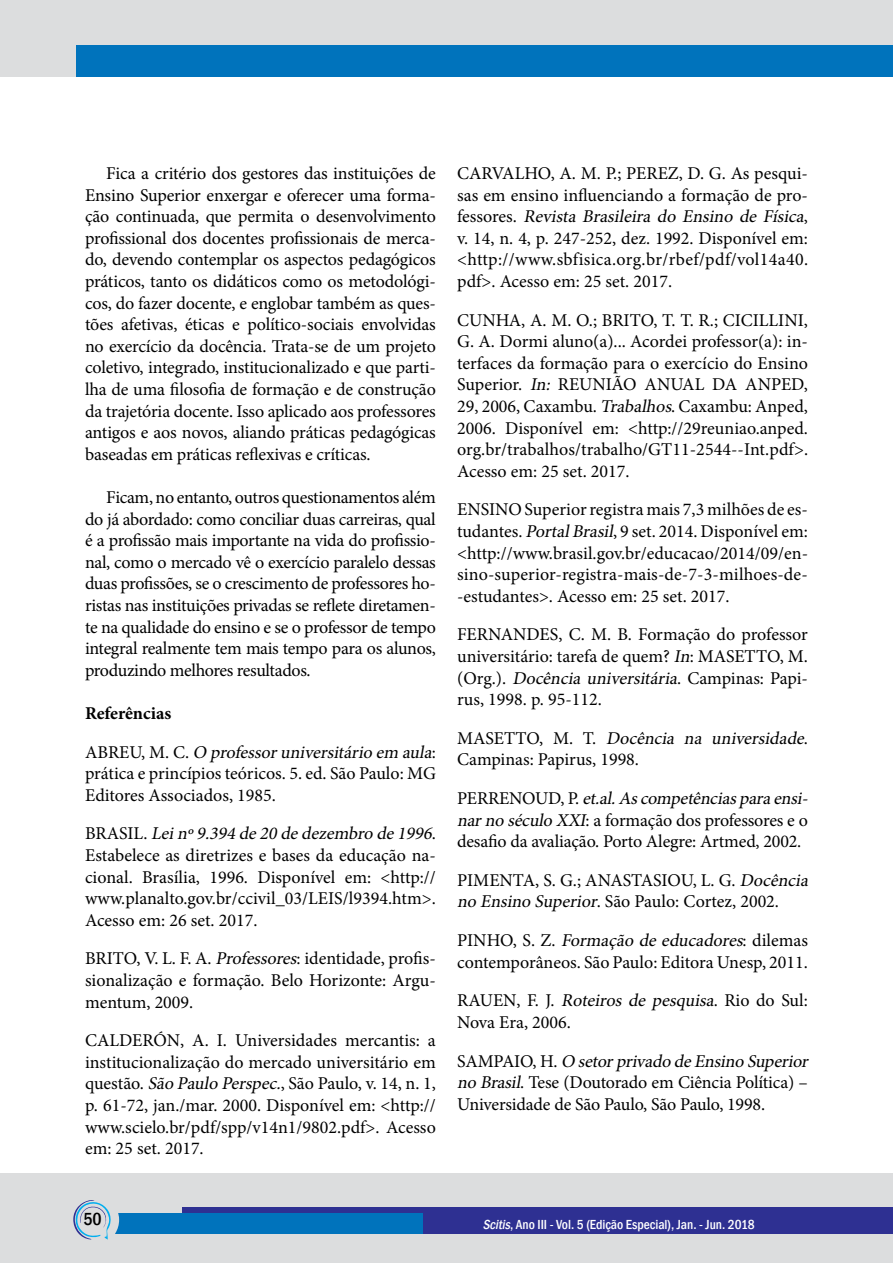
<style>
.page{position:relative;width:893px;height:1263px;background:#fff}
.page>*{position:absolute;margin:0;border:0;box-sizing:border-box;transform-origin:0 0}
.t1{font:18px/21.6px "Minion Pro";letter-spacing:-.005em;color:#000;text-align:justify}
.t2{font:italic 18px/38.5px "Minion Pro";color:#000}
.t3{font:500 condensed 18px "Franklin Gothic";color:#000}
.t4{font:500 condensed 13.5px "Franklin Gothic";color:#fff}
.s1{font-weight:700;font-style:normal}
.s2{font-style:normal}
.s3{font-style:italic}
</style>
<div class="page">
<div style="left:0;top:0;width:893px;height:77px;background:#dcddde"></div>
<div style="left:77px;top:45px;width:816px;height:32px;background:#0073bc"></div>
<div style="left:0;top:1174px;width:893px;height:89px;background:#dcddde"></div>
<div style="left:182px;top:1208px;width:711px;height:26px;background:#2e3092"></div>
<div style="left:115px;top:1214px;width:308px;height:20px;background:#0073bc"></div>
<svg style="left:73px;top:1200px;width:46px;height:40px"></svg>
<p class="t1" style="left:85px;top:162px;width:352px;text-indent:21px">Fica a critério dos gestores das instituições de Ensino Superior enxergar e oferecer uma forma&shy;ção continuada, que permita o desenvolvimento profissional dos docentes profissionais de merca&shy;do, devendo contemplar os aspectos pedagógicos práticos, tanto os didáticos como os metodológi&shy;cos, do fazer docente, e englobar também as ques&shy;tões afetivas, éticas e político-sociais envolvidas no exercício da docência. Trata-se de um projeto coletivo, integrado, institucionalizado e que parti&shy;lha de uma filosofia de formação e de construção da trajetória docente. Isso aplicado aos professores antigos e aos novos, aliando práticas pedagógicas baseadas em práticas reflexivas e críticas.</p>
<p class="t1" style="left:85px;top:486px;width:352px;text-indent:21px">Ficam, no entanto, outros questionamentos além do já abordado: como conciliar duas carreiras, qual é a profissão mais importante na vida do profissio&shy;nal, como o mercado vê o exercício paralelo dessas duas profissões, se o crescimento de professores ho&shy;ristas nas instituições privadas se reflete diretamen&shy;te na qualidade do ensino e se o professor de tempo integral realmente tem mais tempo para os alunos, produzindo melhores resultados.</p>
<p class="t2" style="left:85px;top:694px;width:352px"><span class="s1">Referências<br></span><span class="s2">A B R E U, M . C .</span> O professoruniversitário em aula<span class="s2">:</span></p>
<p class="t1" style="left:85px;top:763px;width:352px">prática e princípios teóricos. 5. ed. São Paulo: MG<br>Editores Associados, 1985.</p>
<p class="t1" style="left:85px;top:823px;width:352px">B R A S I L . <span class="s3">Leinº9.394 de20 dedezembro de1996</span>.<br>Estabelece as diretrizes e bases da educação na&shy;cional. Brasília, 1996. Disponível em: &lt;http:// www.planalto.gov.br/ccivil_03/LEIS/l9394.htm&gt;.<br>Acesso em: 26 set. 2017.</p>
<p class="t1" style="left:85px;top:948px;width:352px">BRITO, V. L. F. A. <span class="s3">Professores</span>: identidade, profis&shy;sionalização e formação. Belo Horizonte: Argu&shy;mentum, 2009.</p>
<p class="t1" style="left:85px;top:1030px;width:352px">CALDERÓN, A. I. Universidades mercantis: a institucionalização do mercado universitário em questão. <span class="s3">São Paulo Perspec.</span>, São Paulo, v. 14, n. 1, p. 61-72, jan./mar. 2000. Disponível em: &lt;http:// www.scielo.br/pdf/spp/v14n1/9802.pdf&gt;. Acesso em: 25 set. 2017.</p>
<p class="t1" style="left:457px;top:162px;width:352px">CARVALHO, A. M. P.; PEREZ, D. G. As pesqui&shy;sas em ensino influenciando a formação de pro&shy;fe s s o r e s . <span class="s3">Revista Brasileira do Ensino de Física</span>, v. 14, n. 4, p. 247-252, dez. 1992. Disponível em: &lt;http://www.sbfisica.org.br/rbef/pdf/vol14a40. pdf&gt;. Acesso em: 25 set. 2017.</p>
<p class="t1" style="left:457px;top:309px;width:352px">CUNHA, A. M. O.; BRITO, T. T. R.; CICILLINI, G. A. Dormi aluno(a)... Acordei professor(a): in&shy;terfaces da formação para o exercício do Ensino Superior. <span class="s3">In:</span> REUNIÃO ANUAL DA ANPED, 29, 2006, Caxambu. <span class="s3">Trabalhos</span>. Caxambu: Anped, 2006. Disponível em: &lt;http://29reuniao.anped. org.br/trabalhos/trabalho/GT11-2544--Int.pdf&gt;.<br>Acesso em: 25 set. 2017.</p>
<p class="t1" style="left:457px;top:499px;width:352px">ENSINO Superior registra mais 7,3 milhões de es&shy;tudantes. <span class="s3">PortalBrasil</span>, 9 set. 2014. Disponível em: &lt;http://www.brasil.gov.br/educacao/2014/09/en&shy;sino-superior-registra-mais-de-7-3-milhoes-de--estudantes&gt;. Acesso em: 25 set. 2017.</p>
<p class="t1" style="left:457px;top:624px;width:352px">FERNANDES, C. M. B. Formação do professor universitário: tarefa de quem? <span class="s3">In</span>: MASETTO, M. ( O r g . ) . <span class="s3">Docência universitária</span>. C a mp i n a s : P ap i - rus, 1998. p. 95-112.</p>
<p class="t1" style="left:457px;top:727px;width:352px">M A S E T T O , M . T. <span class="s3">Docência na universidade</span>.<br>Campinas: Papirus, 1998.</p>
<p class="t1" style="left:457px;top:787px;width:357px;text-align:left">P E R R E N O U D , P. <span class="s3">et.al. Ascompetênciasparaensi&shy;narno século XXI</span>: a formação dos professores e o desafio da avaliação. Porto Alegre: Artmed, 2002.</p>
<p class="t1" style="left:457px;top:869px;width:357px">PIMENTA, S. G.; ANASTASIOU, L. G. <span class="s3">Docência no Ensino Superior</span>. São Paulo: Cortez, 2002.</p>
<p class="t1" style="left:457px;top:930px;width:352px">P I N H O , S . Z . <span class="s3">Formação de educadores</span>: d i l e m a s contemporâneos. São Paulo: Editora Unesp, 2011.</p>
<p class="t1" style="left:457px;top:990px;width:352px">RAU E N , F. J . <span class="s3">Roteiros de pesquisa</span>. R i o d o S u l :<br>Nova Era, 2006.</p>
<p class="t1" style="left:457px;top:1050px;width:357px;text-align:left">S A M PA I O , H . <span class="s3">O setorprivado deEnsino Superior no Brasil</span>. Tese (Doutorado em Ciência Política) –<br>Universidade de São Paulo, São Paulo, 1998.</p>
<p class="t3" style="left:83px;top:1207px;width:20px">50</p>
<p class="t4" style="left:483px;top:1215px;width:273px"><span class="s3">Scitis</span>, Ano III - Vol. 5 (Edição Especial), Jan. - Jun. 2018</p>
</div>
